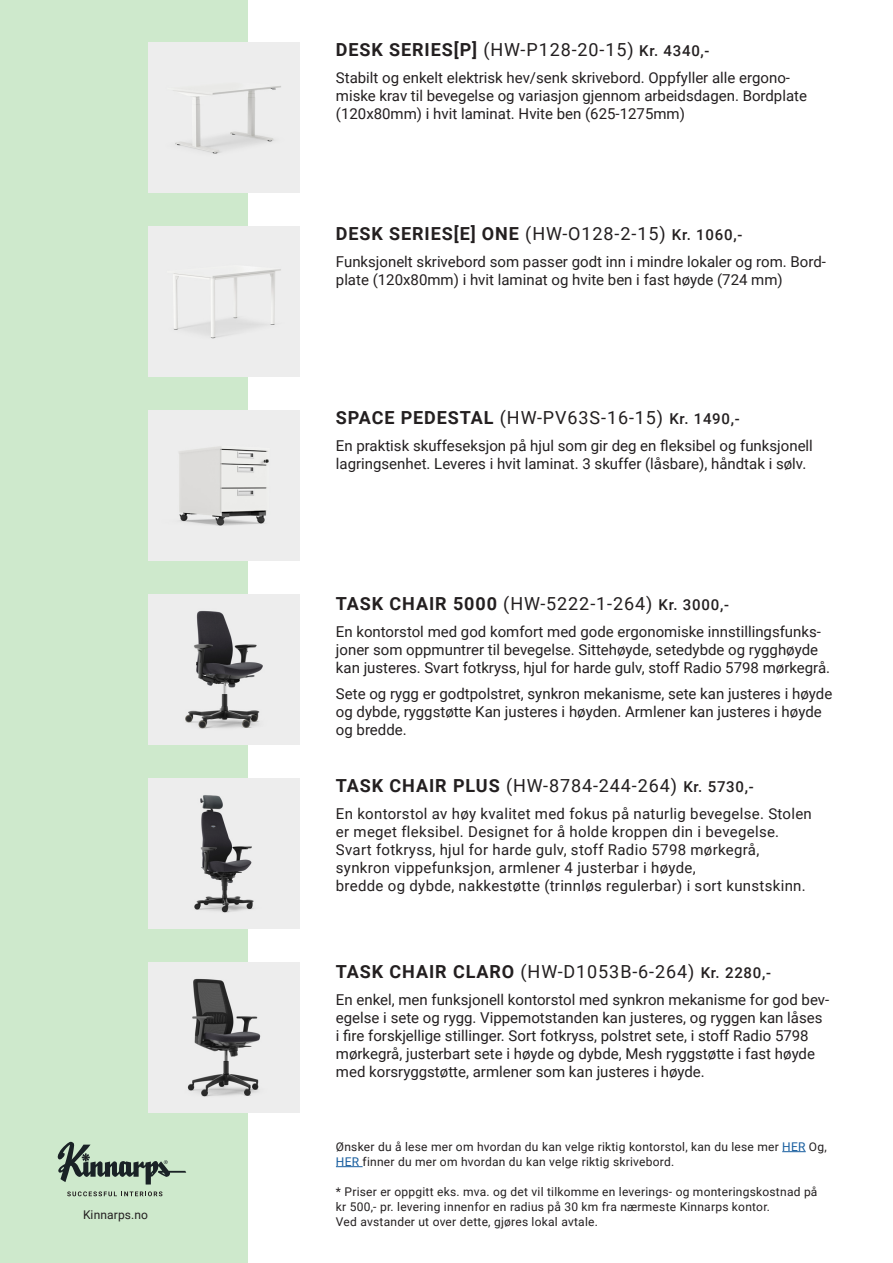
<style>
.page{position:relative;width:893px;height:1263px;background:#fff}
.page>*{position:absolute;margin:0;border:0;box-sizing:border-box;transform-origin:0 0}
.t1{font:18px "Roboto";letter-spacing:.05em;color:#231f20}
.t2{font:700 18px "Roboto";letter-spacing:.05em;color:#231f20}
.t3{font:15px/18px "Roboto";color:#231f20}
.t4{font:15px/18px "Roboto";letter-spacing:.02em;color:#231f20}
.t5{font:12px/15px "Roboto";letter-spacing:.02em;color:#231f20}
.s1{font-weight:700}
.s2{font-weight:500;font-size:15px}
.s3{font-weight:400}
.s4{color:#175d9e}
</style>
<div class="page">
<div style="left:0;top:0;width:248px;height:1263px;background:#cee9cc"></div>
<img style="left:149px;top:43px;width:150px;height:150px">
<img style="left:149px;top:226px;width:150px;height:151px">
<img style="left:149px;top:410px;width:150px;height:151px">
<img style="left:149px;top:594px;width:150px;height:151px">
<img style="left:149px;top:778px;width:150px;height:151px">
<img style="left:149px;top:962px;width:150px;height:151px">
<svg style="left:58px;top:1142px;width:128px;height:42px"></svg>
<svg style="left:67px;top:1191px;width:95px;height:5px"></svg>
<svg style="left:782px;top:1151px;width:24px;height:1px"></svg>
<svg style="left:336px;top:1166px;width:27px;height:1px"></svg>
<p class="t5" style="left:83px;top:1207px;width:67px">Kinnarps.no</p>
<p class="t1" style="left:336px;top:37px;width:375px"><span class="s1">DESK SERIES[P]</span> (HW-P128-20-15) <span class="s2">Kr. 4340,-</span></p>
<p class="t3" style="left:336px;top:68px;width:473px">Stabilt og enkelt elektrisk hev/senk skrivebord. Oppfyller alle ergono&shy;miske krav til bevegelse og variasjon gjennom arbeidsdagen. Bordplate (120x80mm) i hvit laminat. Hvite ben (625-1275mm)</p>
<p class="t2" style="left:336px;top:221px;width:408px">DESK SERIES[E] ONE <span class="s3">(HW-O128-2-15)</span> <span class="s2">Kr. 1060,-</span></p>
<p class="t3" style="left:336px;top:252px;width:491px">Funksjonelt skrivebord som passer godt inn i mindre lokaler og rom. Bord&shy;plate (120x80mm) i hvit laminat og hvite ben i fast høyde (724 mm)</p>
<p class="t1" style="left:336px;top:405px;width:405px"><span class="s1">SPACE PEDESTAL</span> (HW-PV63S-16-15) <span class="s2">Kr. 1490,-</span></p>
<p class="t3" style="left:336px;top:436px;width:478px">En praktisk skuffeseksjon på hjul som gir deg en fleksibel og funksjonell lagringsenhet. Leveres i hvit laminat. 3 skuffer (låsbare), håndtak i sølv.</p>
<p class="t1" style="left:336px;top:591px;width:395px"><span class="s1">TASK CHAIR 5000</span> (HW-5222-1-264) <span class="s2">Kr. 3000,-</span></p>
<p class="t3" style="left:336px;top:622px;width:496px">En kontorstol med god komfort med gode ergonomiske innstillingsfunks&shy;joner som oppmuntrer til bevegelse. Sittehøyde, setedybde og rygghøyde kan justeres. Svart fotkryss, hjul for harde gulv, stoff Radio 5798 mørkegrå.</p>
<p class="t3" style="left:336px;top:684px;width:498px">Sete og rygg er godtpolstret, synkron mekanisme, sete kan justeres i høyde og dybde, ryggstøtte Kan justeres i høyden. Armlener kan justeres i høyde og bredde.</p>
<p class="t1" style="left:336px;top:773px;width:419px"><span class="s1">TASK CHAIR PLUS</span> (HW-8784-244-264) <span class="s2">Kr. 5730,-</span></p>
<p class="t4" style="left:336px;top:804px;width:477px">En kontorstol av høy kvalitet med fokus på naturlig bevegelse. Stolen er meget fleksibel. Designet for å holde kroppen din i bevegelse.<br>Svart fotkryss, hjul for harde gulv, stoff Radio 5798 mørkegrå, synkron vippefunksjon, armlener 4 justerbar i høyde,<br>bredde og dybde, nakkestøtte (trinnløs regulerbar) i sort kunstskinn.</p>
<p class="t1" style="left:336px;top:959px;width:437px"><span class="s1">TASK CHAIR CLARO</span> (HW-D1053B-6-264) <span class="s2">Kr. 2280,-</span></p>
<p class="t3" style="left:336px;top:990px;width:495px">En enkel, men funksjonell kontorstol med synkron mekanisme for god bev&shy;egelse i sete og rygg. Vippemotstanden kan justeres, og ryggen kan låses i fire forskjellige stillinger. Sort fotkryss, polstret sete, i stoff Radio 5798 mørkegrå, justerbart sete i høyde og dybde, Mesh ryggstøtte i fast høyde med korsryggstøtte, armlener som kan justeres i høyde.</p>
<p class="t5" style="left:336px;top:1138px;width:492px">Ønsker du å lese mer om hvordan du kan velge riktig kontorstol, kan du lese mer <span class="s4">HER</span> Og,<br><span class="s4">HER</span> finner du mer om hvordan du kan velge riktig skrivebord.</p>
<p class="t5" style="left:336px;top:1183px;width:483px">* Priser er oppgitt eks. mva. og det vil tilkomme en leverings- og monteringskostnad på kr 500,- pr. levering innenfor en radius på 30 km fra nærmeste Kinnarps kontor.<br>Ved avstander ut over dette, gjøres lokal avtale.</p>
</div>
